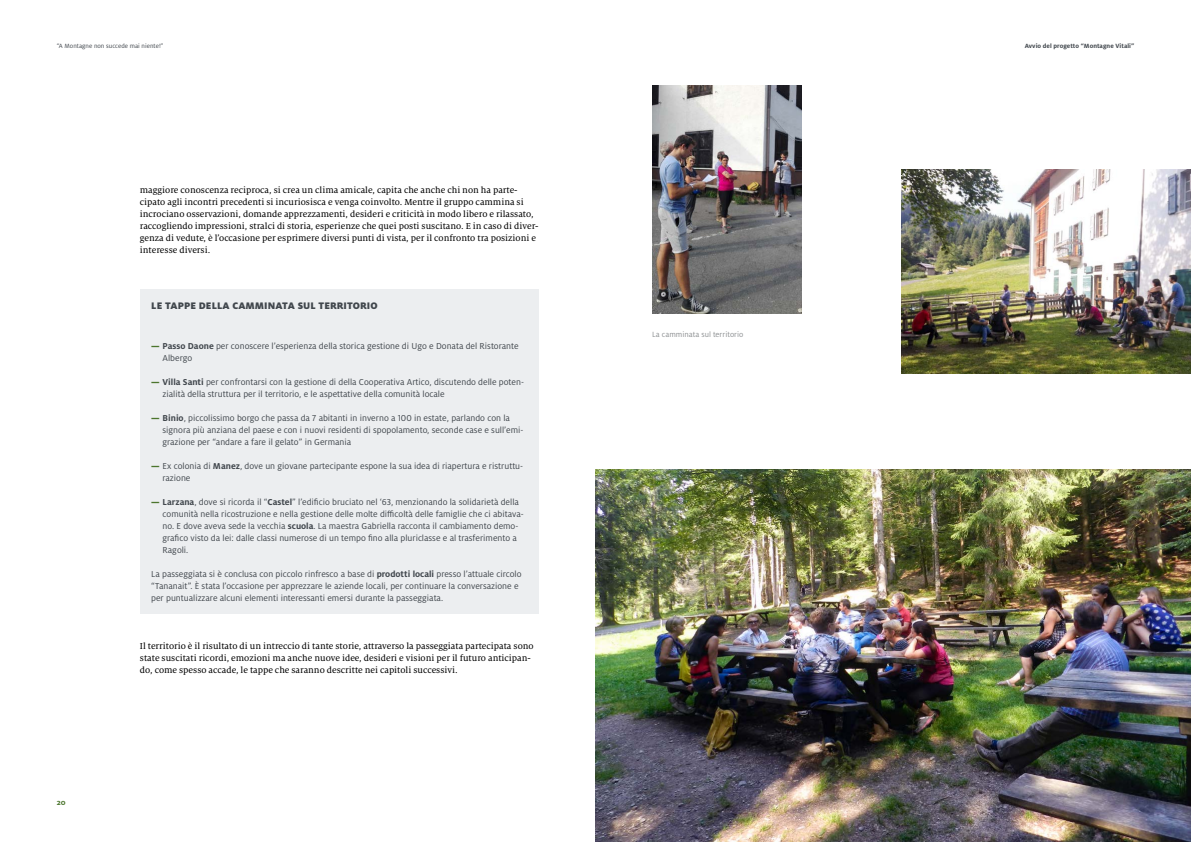
<style>
.page{position:relative;width:1191px;height:842px;background:#fff}
.page>*{position:absolute;margin:0;border:0;box-sizing:border-box;transform-origin:0 0}
.t1{font:900 10.5px "Milo Pro";letter-spacing:.01em;color:#41474d}
.t2{font:9.5px/12px "Milo Pro";color:#41474d}
.t3{font:9.5px/12px "Milo Serif Pro Text";color:#000}
.t4{font:8.4px "Milo Pro";letter-spacing:.005em;color:#8d9092}
.t5{font:700 8.4px "Milo Pro";color:#4b752d}
.t6{font:700 6.8px "Milo Pro";letter-spacing:.005em;color:#41474d}
.t7{font:6.8px "Milo Pro";letter-spacing:.005em;color:#41474d}
.s1{font-weight:900;color:#4b752d}
.s2{font-weight:700}
</style>
<div class="page">
<div style="left:140px;top:289px;width:399px;height:325px;background:#eceef0"></div>
<img style="left:595px;top:469px;width:596px;height:373px">
<img style="left:652px;top:85px;width:149px;height:228px">
<img style="left:901px;top:169px;width:290px;height:204px">
<p class="t7" style="left:57px;top:42px;width:108px">“A Montagne non succede mai niente!”</p>
<p class="t3" style="left:140px;top:184px;width:400px">maggiore conoscenza reciproca, si crea un clima amicale, capita che anche chi non ha parte&shy;cipato agli incontri precedenti si incuriosisca e venga coinvolto. Mentre il gruppo cammina si incrociano osservazioni, domande apprezzamenti, desideri e criticità in modo libero e rilassato, raccogliendo impressioni, stralci di storia, esperienze che quei posti suscitano. E in caso di diver&shy;genza di vedute, è l’occasione per esprimere diversi punti di vista, per il confronto tra posizioni e interesse diversi.</p>
<p class="t5" style="left:57px;top:798px;width:10px">20</p>
<p class="t1" style="left:151px;top:299px;width:228px">LE TAPPE DELLA CAMMINATA SUL TERRITORIO</p>
<p class="t2" style="left:163px;top:340px;width:357px;text-indent:-11px"><span class="s1">—</span> <span class="s2">Passo Daone</span> per conoscere l’esperienza della storica gestione di Ugo e Donata del Ristorante<br>Albergo</p>
<p class="t2" style="left:163px;top:376px;width:363px;text-indent:-11px"><span class="s1">—</span> <span class="s2">Villa Santi</span> per confrontarsi con la gestione di della Cooperativa Artico, discutendo delle poten&shy;zialità della struttura per il territorio, e le aspettative della comunità locale</p>
<p class="t2" style="left:163px;top:412px;width:362px;text-indent:-11px"><span class="s1">—</span> <span class="s2">Binio</span>, piccolissimo borgo che passa da 7 abitanti in inverno a 100 in estate, parlando con la signora più anziana del paese e con i nuovi residenti di spopolamento, seconde case e sull’emi&shy;grazione per “andare a fare il gelato” in Germania</p>
<p class="t2" style="left:163px;top:460px;width:362px;text-indent:-11px"><span class="s1">—</span> Ex colonia di <span class="s2">Manez</span>, dove un giovane partecipante espone la sua idea di riapertura e ristruttu&shy;razione</p>
<p class="t2" style="left:163px;top:496px;width:363px;text-indent:-11px"><span class="s1">—</span> <span class="s2">Larzana</span>, dove si ricorda il “<span class="s2">Castel</span>” l’edificio bruciato nel ‘63, menzionando la solidarietà della comunità nella ricostruzione e nella gestione delle molte difficoltà delle famiglie che ci abitava&shy;no. E dove aveva sede la vecchia <span class="s2">scuola</span>. La maestra Gabriella racconta il cambiamento demo&shy;grafico visto da lei: dalle classi numerose di un tempo fino alla pluriclasse e al trasferimento a Ragoli.</p>
<p class="t2" style="left:151px;top:568px;width:372px">La passeggiata si è conclusa con piccolo rinfresco a base di <span class="s2">prodotti locali</span> presso l’attuale circolo “Tananait”. È stata l’occasione per apprezzare le aziende locali, per continuare la conversazione e per puntualizzare alcuni elementi interessanti emersi durante la passeggiata.</p>
<p class="t3" style="left:140px;top:640px;width:395px">Il territorio è il risultato di un intreccio di tante storie, attraverso la passeggiata partecipata sono state suscitati ricordi, emozioni ma anche nuove idee, desideri e visioni per il futuro anticipan&shy;do, come spesso accade, le tappe che saranno descritte nei capitoli successivi.</p>
<p class="t4" style="left:652px;top:330px;width:93px">La camminata sul territorio</p>
<p class="t6" style="left:1024px;top:42px;width:111px">Avvio del progetto “Montagne Vitali”</p>
</div>
